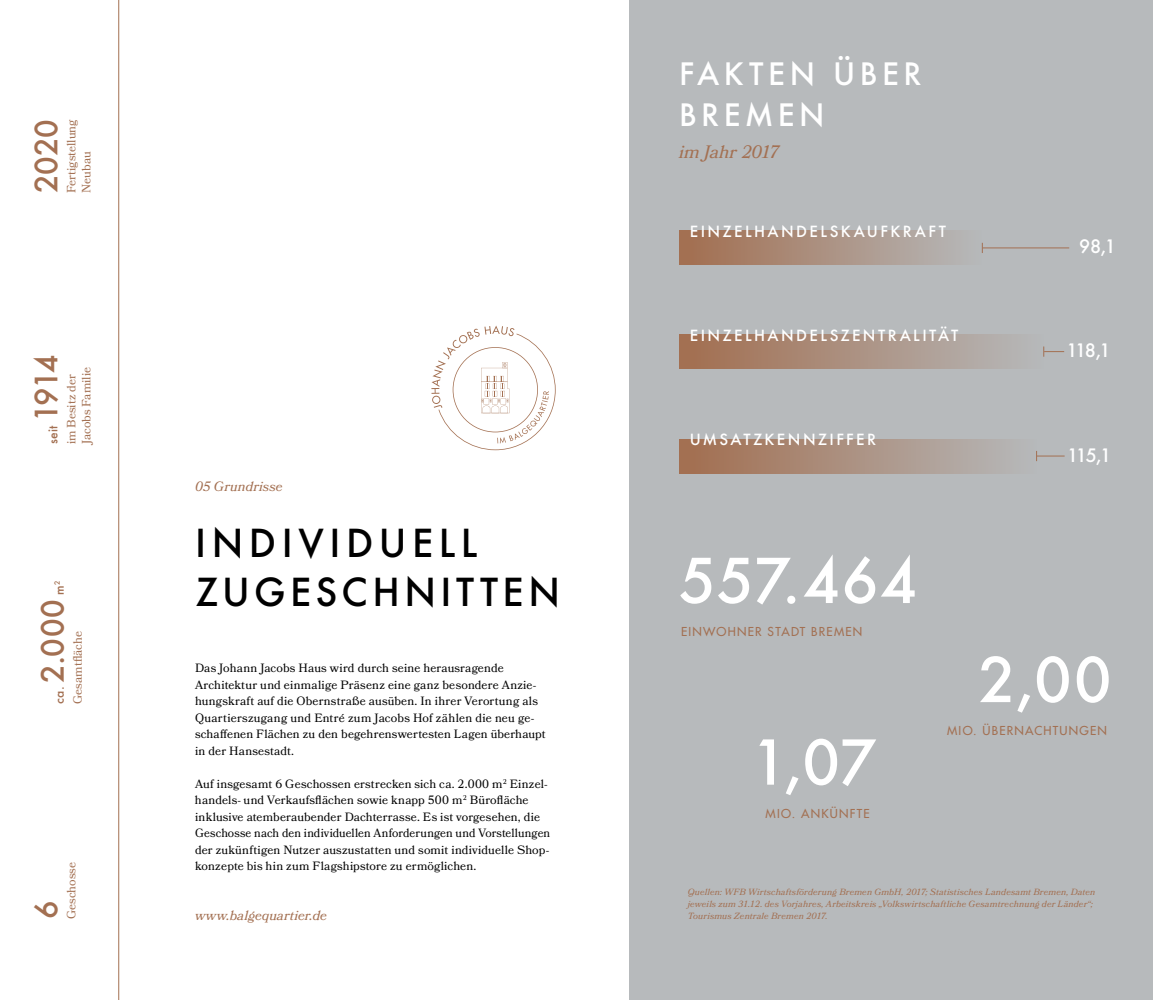
<style>
.page{position:relative;width:1153px;height:1000px;background:#fff}
.page>*{position:absolute;margin:0;border:0;box-sizing:border-box;transform-origin:0 0}
.t1{font:500 60px "Futura";letter-spacing:.02em;color:#fff}
.t2{font:500 37.5px/49.5px "Futura";letter-spacing:.135em;color:#000}
.t3{font:500 30px/40.5px "Futura";letter-spacing:.15em;color:#fff}
.t4{font:500 30px "Futura";letter-spacing:-.01em;color:#a37052}
.t5{font:500 18px "Futura";letter-spacing:-.075em;color:#fff}
.t6{font:italic 18px "Bookmania";letter-spacing:-.01em;color:#a37052}
.t7{font:500 15px "Futura";letter-spacing:.165em;color:#fff}
.t8{font:italic 13.5px "Bookmania";letter-spacing:.01em;color:#a37052}
.t9{font:12px/16.5px "Bookmania";letter-spacing:.01em;color:#000}
.t10{font:12px/15px "Bookmania";color:#a37052}
.t11{font:500 12px "Futura Std";letter-spacing:.1em;color:#a37052}
.t12{font:500 12px "Futura";letter-spacing:.025em;color:#a37052}
.t13{font:italic 9px/12px "Bookmania";letter-spacing:.02em;color:#a37052}
</style>
<div class="page">
<div style="left:629px;top:0;width:523px;height:999px;background:#b7babc"></div>
<hr style="left:982px;top:247px;width:87px;height:1px;background:#a37052">
<svg style="left:1043px;top:346px;width:21px;height:10px"></svg>
<div style="left:679px;top:231px;width:302px;height:34px;background:linear-gradient(to right,#a26d4e,#b6b8ba)"></div>
<div style="left:679px;top:335px;width:364px;height:34px;background:linear-gradient(to right,#a26d4e,#b6b8ba)"></div>
<div style="left:679px;top:439px;width:357px;height:34px;background:linear-gradient(to right,#a26d4e,#b6b9ba)"></div>
<svg style="left:1036px;top:451px;width:28px;height:10px"></svg>
<hr style="left:118px;top:0;width:1px;height:999px;background:#a37052">
<svg style="left:431px;top:325px;width:124px;height:125px"></svg>
<h3 class="t4" style="left:26px;top:193px;width:75px;rotate:-90deg">2020</h3>
<p class="t10" style="left:64px;top:193px;width:75px;rotate:-90deg">Fertigstellung<br>Neubau</p>
<h3 class="t4" style="left:26px;top:422px;width:69px;rotate:-90deg">1914</h3>
<p class="t10" style="left:64px;top:444px;width:79px;rotate:-90deg">im Besitz der<br>Jacobs Familie</p>
<p class="t12" style="left:45px;top:444px;width:20px;rotate:-90deg">seit</p>
<p class="t12" style="left:51px;top:595px;width:16px;rotate:-90deg">m<sup>2</sup></p>
<h3 class="t4" style="left:32px;top:683px;width:85px;rotate:-90deg">2.000</h3>
<p class="t12" style="left:51px;top:703px;width:19px;rotate:-90deg">ca.</p>
<p class="t10" style="left:70px;top:703px;width:74px;rotate:-90deg">Gesamtfläche</p>
<h3 class="t4" style="left:26px;top:918px;width:20px;rotate:-90deg">6</h3>
<p class="t10" style="left:64px;top:918px;width:59px;rotate:-90deg">Geschosse</p>
<p class="t8" style="left:195px;top:478px;width:89px">05 Grundrisse</p>
<h2 class="t2" style="left:195px;top:517px;width:366px">INDIVIDUELL<br>ZUGESCHNITTEN</h2>
<p class="t9" style="left:195px;top:659px;width:352px">Das Johann Jacobs Haus wird durch seine herausragende Architektur und einmalige Präsenz eine ganz besondere Anzie&shy;hungskraft auf die Obernstraße ausüben. In ihrer Verortung als Quartierszugang und Entré zum Jacobs Hof zählen die neu ge&shy;schaffenen Flächen zu den begehrenswertesten Lagen überhaupt in der Hansestadt.</p>
<p class="t9" style="left:195px;top:775px;width:357px">Auf insgesamt 6 Geschossen erstrecken sich ca. 2.000 m<sup>2</sup> Einzel&shy;handels- und Verkaufsflächen sowie knapp 500 m<sup>2</sup> Bürofläche inklusive atemberaubender Dachterrasse. Es ist vorgesehen, die Geschosse nach den individuellen Anforderungen und Vorstellungen der zukünftigen Nutzer auszustatten und somit individuelle Shop&shy;konzepte bis hin zum Flagshipstore zu ermöglichen.</p>
<p class="t8" style="left:195px;top:907px;width:134px">www.balgequartier.de</p>
<h3 class="t3" style="left:679px;top:54px;width:244px">FAKTEN ÜBER<br>BREMEN</h3>
<h3 class="t6" style="left:679px;top:141px;width:102px">im Jahr 2017</h3>
<p class="t7" style="left:689px;top:221px;width:258px">EINZELHANDELSKAUFKRAFT</p>
<p class="t7" style="left:689px;top:325px;width:270px">EINZELHANDELSZENTRALITÄT</p>
<p class="t7" style="left:689px;top:429px;width:188px">UMSATZKENNZIFFER</p>
<h1 class="t1" style="left:679px;top:539px;width:240px">557.464</h1>
<p class="t11" style="left:681px;top:624px;width:182px">EINWOHNER STADT BREMEN</p>
<h3 class="t5" style="left:1079px;top:234px;width:38px">98,1</h3>
<h3 class="t5" style="left:1066px;top:338px;width:46px">118,1</h3>
<h3 class="t5" style="left:1067px;top:442px;width:46px">115,1</h3>
<h1 class="t1" style="left:750px;top:721px;width:127px">1,07</h1>
<p class="t11" style="left:765px;top:805px;width:106px">MIO. ANKÜNFTE</p>
<h1 class="t1" style="left:978px;top:638px;width:134px">2,00</h1>
<p class="t11" style="left:947px;top:723px;width:161px">MIO. ÜBERNACHTUNGEN</p>
<p class="t13" style="left:687px;top:885px;width:409px">Quellen: WFB Wirtschaftsförderung Bremen GmbH, 2017; Statistisches Landesamt Bremen, Daten jeweils zum 31.12. des Vorjahres, Arbeitskreis „Volkswirtschaftliche Gesamtrechnung der Länder“;<br>Tourismus Zentrale Bremen 2017.</p>
</div>
